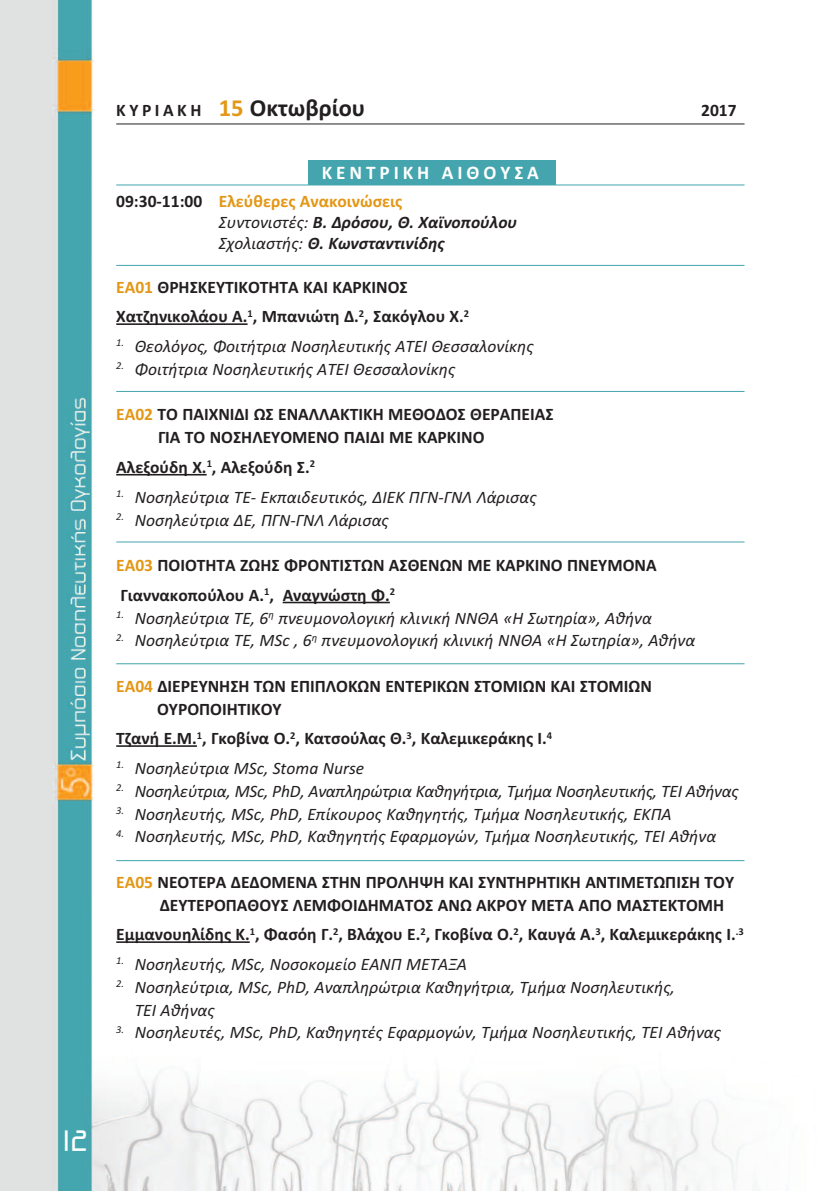
<style>
.page{position:relative;width:819px;height:1191px;background:#fff}
.page>*{position:absolute;margin:0;border:0;box-sizing:border-box;transform-origin:0 0}
.t1{font:31.5px "PF Haus Square";color:#fff}
.t2{font:700 24.5px "Calibri";color:#231f20}
.t3{font:700 19.25px "Calibri";letter-spacing:.205em;color:#fff}
.t4{font:italic 17.5px/22.8px "Calibri";color:#231f20}
.t5{font:700 17.5px/22.8px "Calibri";color:#231f20}
.t6{font:italic 700 17.5px/21px "Calibri";color:#231f20}
.s1{font-size:17.5px}
.s2{color:#e39716}
.s3{font-style:normal}
.s4{font-style:normal;color:#e39716}
.s5{font-weight:400}
</style>
<div class="page">
<img style="left:0;top:0;width:748px;height:1191px">
<hr style="left:116px;top:123px;width:628px;height:1px;background:#231f20">
<div style="left:308px;top:161px;width:248px;height:24px;background:#44a5ae"></div>
<hr style="left:116px;top:184px;width:628px;height:1px;background:#44a5ae">
<hr style="left:116px;top:323px;width:131px;height:2px;background:#231f20">
<hr style="left:116px;top:474px;width:91px;height:1px;background:#231f20">
<hr style="left:283px;top:601px;width:107px;height:2px;background:#231f20">
<hr style="left:116px;top:745px;width:81px;height:2px;background:#231f20">
<hr style="left:116px;top:941px;width:134px;height:2px;background:#231f20">
<hr style="left:116px;top:265px;width:628px;height:1px;background:#44a5ae">
<hr style="left:116px;top:391px;width:628px;height:1px;background:#44a5ae">
<hr style="left:116px;top:541px;width:628px;height:1px;background:#44a5ae">
<hr style="left:116px;top:860px;width:628px;height:1px;background:#44a5ae">
<hr style="left:116px;top:663px;width:628px;height:1px;background:#44a5ae">
<h2 class="t2" style="left:116px;top:93px;width:250px"><span class="s1">Κ Υ Ρ Ι Α Κ Η</span> <span class="s2">15</span> Οκτωβρίου</h2>
<p class="t5" style="left:701px;top:98px;width:37px">2017</p>
<p class="t3" style="left:322px;top:161px;width:219px">ΚΕΝΤΡΙΚΗ ΑΙΘΟΥΣΑ</p>
<p class="t6" style="left:219px;top:190px;width:300px;text-indent:-103px"><span class="s3">09:30-11:00</span> <span class="s4">Ελεύθερες Ανακοινώσεις<br></span><span class="s5">Συντονιστές:</span> Β. Δρόσου, Θ. Χαϊνοπούλου<br><span class="s5">Σχολιαστής:</span> Θ. Κωνσταντινίδης</p>
<p class="t5" style="left:116px;top:272px;width:354px;line-height:29.8px"><span class="s2">ΕΑ01</span> ΘΡΗΣΚΕΥΤΙΚΟΤΗΤΑ ΚΑΙ ΚΑΡΚΙΝΟΣ<br>Χατζηνικολάου Α.<sup>1</sup>, Μπανιώτη Δ.<sup>2</sup>, Σακόγλου Χ.<sup>2</sup></p>
<p class="t4" style="left:116px;top:335px;width:419px"><sup>1.</sup> Θεολόγος, Φοιτήτρια Νοσηλευτικής ΑΤΕΙ Θεσσαλονίκης</p>
<p class="t4" style="left:116px;top:357px;width:340px"><sup>2.</sup> Φοιτήτρια Νοσηλευτικής ΑΤΕΙ Θεσσαλονίκης</p>
<p class="t5" style="left:158px;top:403px;width:397px;text-indent:-42px"><span class="s2">ΕΑ02</span> ΤΟ ΠΑΙΧΝΙΔΙ ΩΣ ΕΝΑΛΛΑΚΤΙΚΗ ΜΕΘΟΔΟΣ ΘΕΡΑΠΕΙΑΣ<br>ΓΙΑ ΤΟ ΝΟΣΗΛΕΥΟΜΕΝΟ ΠΑΙΔΙ ΜΕ ΚΑΡΚΙΝΟ</p>
<p class="t5" style="left:116px;top:455px;width:200px">Αλεξούδη Χ.<sup>1</sup>, Αλεξούδη Σ.<sup>2</sup></p>
<p class="t4" style="left:116px;top:485px;width:422px"><sup>1.</sup> Νοσηλεύτρια ΤΕ- Εκπαιδευτικός, ΔΙΕΚ ΠΓΝ-ΓΝΛ Λάρισας</p>
<p class="t4" style="left:116px;top:508px;width:274px"><sup>2.</sup> Νοσηλεύτρια ΔΕ, ΠΓΝ-ΓΝΛ Λάρισας</p>
<p class="t5" style="left:116px;top:550px;width:542px;line-height:29.8px"><span class="s2">ΕΑ03</span> ΠΟΙΟΤΗΤΑ ΖΩΗΣ ΦΡΟΝΤΙΣΤΩΝ ΑΣΘΕΝΩΝ ΜΕ ΚΑΡΚΙΝΟ ΠΝΕΥΜΟΝΑ<br>Γιαννακοπούλου Α.<sup>1</sup>, Αναγνώστη Φ.<sup>2</sup></p>
<p class="t4" style="left:116px;top:606px;width:537px"><sup>1.</sup> Νοσηλεύτρια ΤΕ, 6<sup>η</sup> πνευμονολογική κλινική ΝΝΘΑ «Η Σωτηρία», Αθήνα</p>
<p class="t4" style="left:116px;top:629px;width:580px"><sup>2.</sup> Νοσηλεύτρια ΤΕ, MSc , 6<sup>η</sup> πνευμονολογική κλινική ΝΝΘΑ «Η Σωτηρία», Αθήνα</p>
<p class="t5" style="left:157px;top:674px;width:496px;text-indent:-41px"><span class="s2">ΕΑ04</span> ΔΙΕΡΕΥΝΗΣΗ ΤΩΝ ΕΠΙΠΛΟΚΩΝ ΕΝΤΕΡΙΚΩΝ ΣΤΟΜΙΩΝ ΚΑΙ ΣΤΟΜΙΩΝ<br>ΟΥΡΟΠΟΙΗΤΙΚΟΥ</p>
<p class="t5" style="left:116px;top:727px;width:437px">Τζανή Ε.Μ.<sup>1</sup>, Γκοβίνα Ο.<sup>2</sup>, Κατσούλας Θ.<sup>3</sup>, Καλεμικεράκης Ι.<sup>4</sup></p>
<p class="t4" style="left:116px;top:756px;width:249px"><sup>1.</sup> Νοσηλεύτρια MSc, Stoma Nurse</p>
<p class="t4" style="left:116px;top:779px;width:624px"><sup>2.</sup> Νοσηλεύτρια, MSc, PhD, Αναπληρώτρια Καθηγήτρια, Τμήμα Νοσηλευτικής, ΤΕΙ Αθήνας</p>
<p class="t4" style="left:116px;top:802px;width:557px"><sup>3.</sup> Νοσηλευτής, MSc, PhD, Επίκουρος Καθηγητής, Τμήμα Νοσηλευτικής, ΕΚΠΑ</p>
<p class="t4" style="left:116px;top:825px;width:601px"><sup>4.</sup> Νοσηλευτής, MSc, PhD, Καθηγητής Εφαρμογών, Τμήμα Νοσηλευτικής, ΤΕΙ Αθήνα</p>
<p class="t5" style="left:160px;top:870px;width:576px;text-indent:-44px"><span class="s2">ΕΑ05</span> ΝΕΟΤΕΡΑ ΔΕΔΟΜΕΝΑ ΣΤΗΝ ΠΡΟΛΗΨΗ ΚΑΙ ΣΥΝΤΗΡΗΤΙΚΗ ΑΝΤΙΜΕΤΩΠΙΣΗ ΤΟΥ<br>ΔΕΥΤΕΡΟΠΑΘΟΥΣ ΛΕΜΦΟΙΔΗΜΑΤΟΣ ΑΝΩ ΑΚΡΟΥ ΜΕΤΑ ΑΠΟ ΜΑΣΤΕΚΤΟΜΗ</p>
<p class="t5" style="left:116px;top:923px;width:629px">Εμμανουηλίδης Κ.<sup>1</sup>, Φασόη Γ.<sup>2</sup>, Βλάχου Ε.<sup>2</sup>, Γκοβίνα Ο.<sup>2</sup>, Καυγά Α.<sup>3</sup>, Καλεμικεράκης Ι.<sup>.3</sup></p>
<p class="t4" style="left:116px;top:952px;width:352px"><sup>1.</sup> Νοσηλευτής, MSc, Νοσοκομείο ΕΑΝΠ ΜΕΤΑΞΑ</p>
<p class="t4" style="left:135px;top:975px;width:541px;text-indent:-18px"><sup>2.</sup> Νοσηλεύτρια, MSc, PhD, Αναπληρώτρια Καθηγήτρια, Τμήμα Νοσηλευτικής,<br>ΤΕΙ Αθήνας</p>
<p class="t4" style="left:116px;top:1021px;width:606px"><sup>3.</sup> Νοσηλευτές, MSc, PhD, Καθηγητές Εφαρμογών, Τμήμα Νοσηλευτικής, ΤΕΙ Αθήνας</p>
<h1 class="t1" style="left:63px;top:1123px;width:27px">12</h1>
</div>
